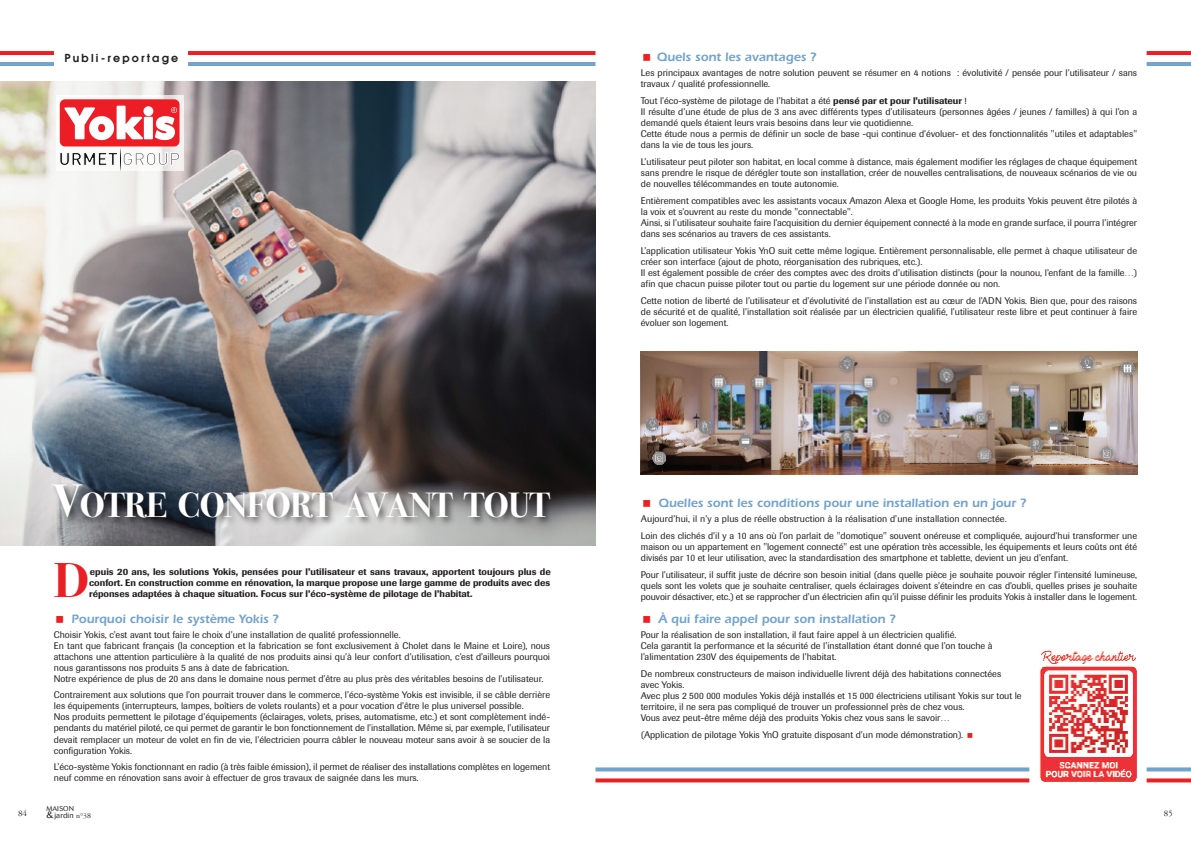
<style>
.page{position:relative;width:1191px;height:842px;background:#fff}
.page>*{position:absolute;margin:0;border:0;box-sizing:border-box;transform-origin:0 0}
.t1{font:700 49.3px "Bodoni Svty Two OSITCTT";color:#eb2024}
.t2{font:700 35.2px "Bodoni Svty Two OSITCTT";letter-spacing:-.02em;color:#fff}
.t3{font:600 12.5px "Itc Eras";color:#72a2ce}
.t4{font:600 11px "Avant Garde";letter-spacing:.2em;color:#231f20}
.t5{font:9.5px/11px "Imago";color:#231f20}
.t6{font:500 9.5px/11px "Imago";color:#231f20;text-align:justify}
.t7{font:9px "Garamond Three";color:#231f20}
.t8{font:300 7.5px "Cosmos";letter-spacing:.025em;color:#231f20}
.t9{font:300 7px "Cosmos";letter-spacing:.02em;color:#231f20}
.s1{font-weight:500}
.s2{font-size:47px}
.s3{font-size:10px}
.s4{font-family:"Garamond Three";font-weight:400;font-size:8px}
</style>
<div class="page">
<hr style="left:0;top:62px;width:595px;height:4px;background:#72a2ce">
<hr style="left:0;top:51px;width:595px;height:4px;background:#eb2024">
<svg style="left:595px;top:778px;width:434px;height:4px;background:#ed393d"></svg>
<svg style="left:595px;top:767px;width:434px;height:4px;background:#82acd3"></svg>
<hr style="left:1146px;top:62px;width:45px;height:4px;background:#72a2ce">
<hr style="left:1146px;top:51px;width:45px;height:4px;background:#eb2024">
<svg style="left:1146px;top:778px;width:45px;height:4px"></svg>
<svg style="left:1146px;top:767px;width:45px;height:4px"></svg>
<img style="left:0;top:81px;width:595px;height:464px">
<img style="left:1040px;top:648px;width:97px;height:134px">
<div style="left:56px;top:95px;width:127px;height:76px;background:#fff;opacity:.7"></div>
<div style="left:60px;top:99px;width:119px;height:47px;background:#ed1d25;border-radius:5px"></div>
<svg style="left:64px;top:105px;width:113px;height:36px"></svg>
<svg style="left:60px;top:152px;width:120px;height:14px"></svg>
<img style="left:30px;top:470px;width:553px;height:76px">
<img style="left:0;top:466px;width:16px;height:79px">
<div style="left:54px;top:46px;width:133px;height:27px;background:#fff"></div>
<img style="left:641px;top:351px;width:496px;height:123px">
<p class="t4" style="left:64px;top:54px;width:115px">Publi-reportage</p>
<h3 class="t3" style="left:657px;top:52px;width:161px">Quels sont les avantages ?</h3>
<p class="t5" style="left:641px;top:68px;width:498px">Les principaux avantages de notre solution peuvent se résumer en 4 notions : évolutivité / pensée pour l’utilisateur / sans travaux / qualité professionnelle.</p>
<p class="t5" style="left:641px;top:96px;width:498px">Tout l’éco-système de pilotage de l’habitat a été <span class="s1">pensé par et pour l’utilisateur</span> !<br>Il résulte d’une étude de plus de 3 ans avec différents types d’utilisateurs (personnes âgées / jeunes / familles) à qui l’on a demandé quels étaient leurs vrais besoins dans leur vie quotidienne.<br>Cette étude nous a permis de définir un socle de base -qui continue d’évoluer- et des fonctionnalités "utiles et adaptables" dans la vie de tous les jours.</p>
<p class="t5" style="left:641px;top:157px;width:498px;text-align:justify">L’utilisateur peut piloter son habitat, en local comme à distance, mais également modifier les réglages de chaque équipement sans prendre le risque de dérégler toute son installation, créer de nouvelles centralisations, de nouveaux scénarios de vie ou de nouvelles télécommandes en toute autonomie.</p>
<p class="t5" style="left:641px;top:196px;width:498px">Entièrement compatibles avec les assistants vocaux Amazon Alexa et Google Home, les produits Yokis peuvent être pilotés à la voix et s’ouvrent au reste du monde "connectable".<br>Ainsi, si l’utilisateur souhaite faire l’acquisition du dernier équipement connecté à la mode en grande surface, il pourra l’intégrer dans ses scénarios au travers de ces assistants.</p>
<p class="t5" style="left:641px;top:246px;width:498px">L’application utilisateur Yokis YnO suit cette même logique. Entièrement personnalisable, elle permet à chaque utilisateur de créer son interface (ajout de photo, réorganisation des rubriques, etc.).<br>Il est également possible de créer des comptes avec des droits d’utilisation distincts (pour la nounou, l’enfant de la famille…) afin que chacun puisse piloter tout ou partie du logement sur une période donnée ou non.</p>
<p class="t5" style="left:641px;top:296px;width:498px;text-align:justify">Cette notion de liberté de l’utilisateur et d’évolutivité de l’installation est au cœur de l’ADN Yokis. Bien que, pour des raisons de sécurité et de qualité, l’installation soit réalisée par un électricien qualifié, l’utilisateur reste libre et peut continuer à faire évoluer son logement.</p>
<p class="t7" style="left:18px;top:810px;width:10px">84</p>
<h2 class="t2" style="left:54px;top:485px;width:498px"><span class="s2">V</span>OTRE CONFORT AVANT TOUT</h2>
<h1 class="t1" style="left:54px;top:552px;width:37px">D</h1>
<p class="t6" style="left:89px;top:568px;width:463px">epuis 20 ans, les solutions Yokis, pensées pour l’utilisateur et sans travaux, apportent toujours plus de confort. En construction comme en rénovation, la marque propose une large gamme de produits avec des réponses adaptées à chaque situation. Focus sur l’éco-système de pilotage de l’habitat.</p>
<h3 class="t3" style="left:72px;top:615px;width:209px">Pourquoi choisir le système Yokis ?</h3>
<p class="t5" style="left:54px;top:630px;width:498px">Choisir Yokis, c’est avant tout faire le choix d’une installation de qualité professionnelle.<br>En tant que fabricant français (la conception et la fabrication se font exclusivement à Cholet dans le Maine et Loire), nous attachons une attention particulière à la qualité de nos produits ainsi qu’à leur confort d’utilisation, c’est d’ailleurs pourquoi nous garantissons nos produits 5 ans à date de fabrication.<br>Notre expérience de plus de 20 ans dans le domaine nous permet d’être au plus près des véritables besoins de l’utilisateur.</p>
<p class="t5" style="left:54px;top:690px;width:498px">Contrairement aux solutions que l’on pourrait trouver dans le commerce, l’éco-système Yokis est invisible, il se câble derrière les équipements (interrupteurs, lampes, boîtiers de volets roulants) et a pour vocation d’être le plus universel possible.<br>Nos produits permettent le pilotage d’équipements (éclairages, volets, prises, automatisme, etc.) et sont complètement indé&shy;pendants du matériel piloté, ce qui permet de garantir le bon fonctionnement de l’installation. Même si, par exemple, l’utilisateur devait remplacer un moteur de volet en fin de vie, l’électricien pourra câbler le nouveau moteur sans avoir à se soucier de la configuration Yokis.</p>
<p class="t5" style="left:54px;top:761px;width:498px">L’éco-système Yokis fonctionnant en radio (à très faible émission), il permet de réaliser des installations complètes en logement neuf comme en rénovation sans avoir à effectuer de gros travaux de saignée dans les murs.</p>
<h3 class="t3" style="left:658px;top:499px;width:369px">Quelles sont les conditions pour une installation en un jour ?</h3>
<p class="t5" style="left:641px;top:511px;width:498px;line-height:17px">Aujourd’hui, il n’y a plus de réelle obstruction à la réalisation d’une installation connectée.<br>Loin des clichés d’il y a 10 ans où l’on parlait de "domotique" souvent onéreuse et compliquée, aujourd’hui transformer une</p>
<p class="t5" style="left:641px;top:542px;width:498px">maison ou un appartement en "logement connecté" est une opération très accessible, les équipements et leurs coûts ont été divisés par 10 et leur utilisation, avec la standardisation des smartphone et tablette, devient un jeu d’enfant.</p>
<p class="t5" style="left:641px;top:570px;width:498px;text-align:justify">Pour l’utilisateur, il suffit juste de décrire son besoin initial (dans quelle pièce je souhaite pouvoir régler l’intensité lumineuse, quels sont les volets que je souhaite centraliser, quels éclairages doivent s’éteindre en cas d’oubli, quelles prises je souhaite pouvoir désactiver, etc.) et se rapprocher d’un électricien afin qu’il puisse définir les produits Yokis à installer dans le logement.</p>
<h3 class="t3" style="left:658px;top:615px;width:239px">À qui faire appel pour son installation ?</h3>
<p class="t5" style="left:641px;top:630px;width:353px">Pour la réalisation de son installation, il faut faire appel à un électricien qualifié.<br>Cela garantit la performance et la sécurité de l'installation étant donné que l’on touche à l’alimentation 230V des équipements de l’habitat.</p>
<p class="t5" style="left:641px;top:669px;width:382px">De nombreux constructeurs de maison individuelle livrent déjà des habitations connectées avec Yokis.<br>Avec plus 2 500 000 modules Yokis déjà installés et 15 000 électriciens utilisant Yokis sur tout le territoire, il ne sera pas compliqué de trouver un professionnel près de chez vous.<br>Vous avez peut-être même déjà des produits Yokis chez vous sans le savoir…</p>
<p class="t5" style="left:641px;top:730px;width:324px">(Application de pilotage Yokis YnO gratuite disposant d’un mode démonstration).</p>
<p class="t9" style="left:46px;top:805px;width:29px">MAISON</p>
<p class="t8" style="left:46px;top:812px;width:46px"><span class="s3">&amp;</span>jardin <span class="s4">n°38</span></p>
<p class="t7" style="left:1164px;top:810px;width:10px">85</p>
</div>
